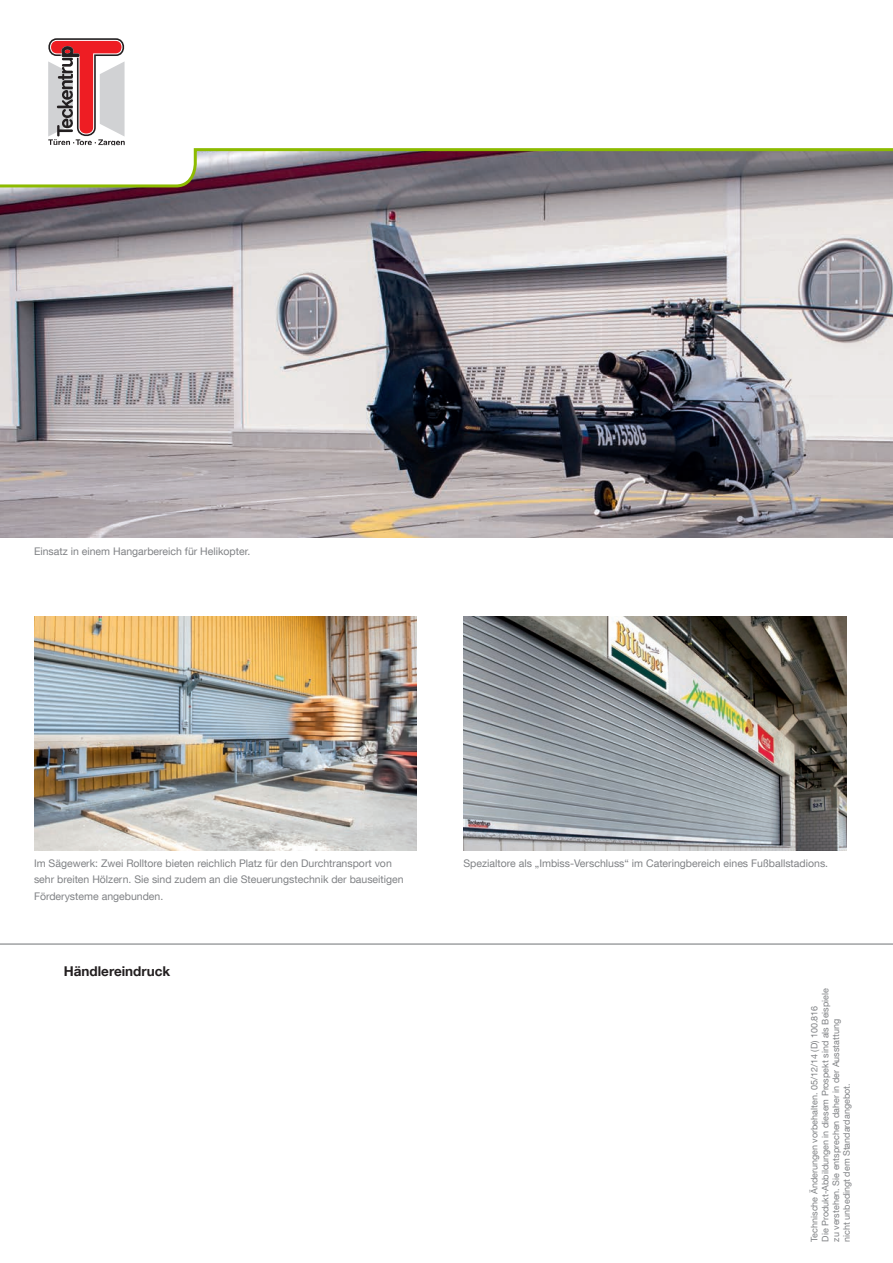
<style>
.page{position:relative;width:893px;height:1263px;background:#fff}
.page>*{position:absolute;margin:0;border:0;box-sizing:border-box;transform-origin:0 0}
.t1{font:700 13.5px "Helvetica Neue LT Com";color:#231f20}
.t2{font:10.5px/16.5px "Helvetica Neue LT Com";color:#808285}
.t3{font:9px/10.8px "Helvetica Neue LT Com";color:#808285}
</style>
<div class="page">
<svg style="left:48px;top:38px;width:77px;height:104px"></svg>
<img style="left:0;top:142px;width:893px;height:803px">
<hr style="left:0;top:943px;width:893px;height:1px;background:#808285">
<p class="t2" style="left:34px;top:543px;width:218px">Einsatz in einem Hangarbereich für Helikopter.</p>
<p class="t2" style="left:34px;top:854px;width:371px">Im Sägewerk: Zwei Rolltore bieten reichlich Platz für den Durchtransport von sehr breiten Hölzern. Sie sind zudem an die Steuerungstechnik der bauseitigen<br>Förderysteme angebunden.</p>
<p class="t1" style="left:64px;top:963px;width:108px">Händlereindruck</p>
<p class="t2" style="left:463px;top:854px;width:366px">Spezialtore als „Imbiss-Verschluss“ im Cateringbereich eines Fußballstadions.</p>
<p class="t3" style="left:809px;top:1242px;width:255px;rotate:-90deg">Technische Änderungen vorbehalten. 05/12/14 (D) 100.816<br>Die Produkt-Abbildungen in diesem Prospekt sind als Beispiele zu verstehen. Sie entsprechen daher in der Ausstattung<br>nicht unbedingt dem Standardangebot.</p>
</div>
